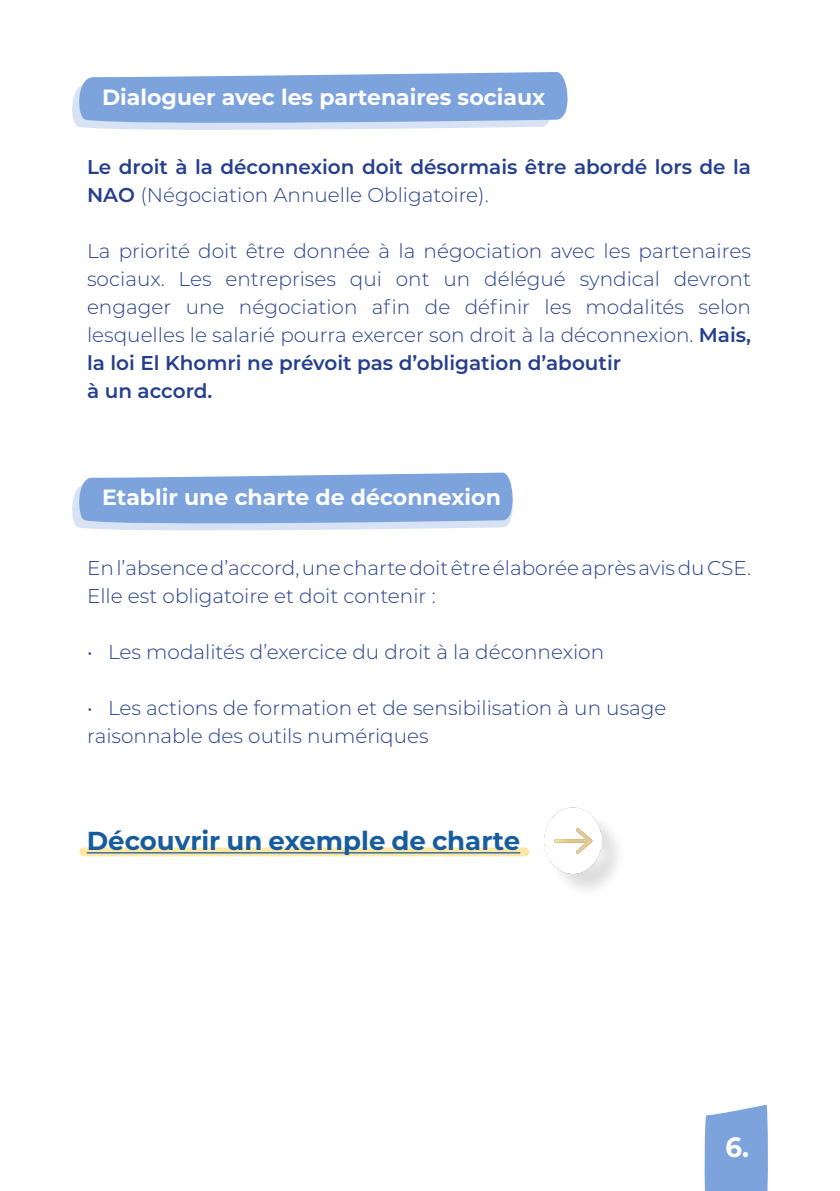
<style>
.page{position:relative;width:840px;height:1191px;background:#fff}
.page>*{position:absolute;margin:0;border:0;box-sizing:border-box;transform-origin:0 0}
.t1{font:700 27.8px "Montserrat";color:#fff;scale:.93 1}
.Style_de_paragraphe{font:700 26px "Montserrat";color:#175d9e}
.Style_de_paragraphe-2{font:700 22px "Montserrat";color:#fff}
.Style_de_paragraphe-3{font:300 20px/28px "Montserrat";color:#253f8e}
.Style_de_paragraphe-4{font:600 20px/28px "Montserrat";color:#253f8e}
.s1{font-weight:300}
.s2{font-weight:600}
</style>
<div class="page">
<svg style="left:79px;top:847px;width:450px;height:9px;background:#f1e0ab"></svg>
<svg style="left:72px;top:72px;width:496px;height:58px;background:#92b3e2"></svg>
<svg style="left:72px;top:472px;width:441px;height:59px;background:#94b4e2"></svg>
<div style="left:547px;top:811px;width:78px;height:87px;background:#231f20;opacity:.15"></div>
<img style="left:544px;top:808px;width:56px;height:65px">
<hr style="left:87px;top:852px;width:433px;height:1px;background:#175d9e">
<svg style="left:704px;top:1104px;width:64px;height:87px;background:#88abdf"></svg>
<hr style="left:839px;top:72px;width:1px;height:1119px;background:#7ca3dc">
<p class="Style_de_paragraphe-2" style="left:102px;top:81px;width:444px">Dialoguer avec les partenaires sociaux</p>
<p class="Style_de_paragraphe-4" style="left:87px;top:152px;width:665px">Le droit à la déconnexion doit désormais être abordé lors de la<br>NAO <span class="s1">(Négociation Annuelle Obligatoire).</span></p>
<p class="Style_de_paragraphe-3" style="left:87px;top:237px;width:665px;text-align:justify">La priorité doit être donnée à la négociation avec les partenaires sociaux. Les entreprises qui ont un délégué syndical devront engager une négociation afin de définir les modalités selon lesquelles le salarié pourra exercer son droit à la déconnexion. <span class="s2">Mais, la loi El Khomri ne prévoit pas d’obligation d’aboutir</span></p>
<p class="Style_de_paragraphe-4" style="left:87px;top:376px;width:127px">à un accord.</p>
<p class="Style_de_paragraphe-2" style="left:102px;top:482px;width:400px">Etablir une charte de déconnexion</p>
<p class="Style_de_paragraphe-3" style="left:87px;top:553px;width:665px">En l’absence d’accord, une charte doit être élaborée après avis du CSE.<br>Elle est obligatoire et doit contenir :</p>
<p class="Style_de_paragraphe-3" style="left:87px;top:637px;width:518px">• Les modalités d’exercice du droit à la déconnexion</p>
<p class="Style_de_paragraphe-3" style="left:87px;top:693px;width:580px">• Les actions de formation et de sensibilisation à un usage raisonnable des outils numériques</p>
<p class="Style_de_paragraphe" style="left:87px;top:822px;width:435px">Découvrir un exemple de charte</p>
<p class="t1" style="left:725px;top:1127px;width:27px">6.</p>
</div>
